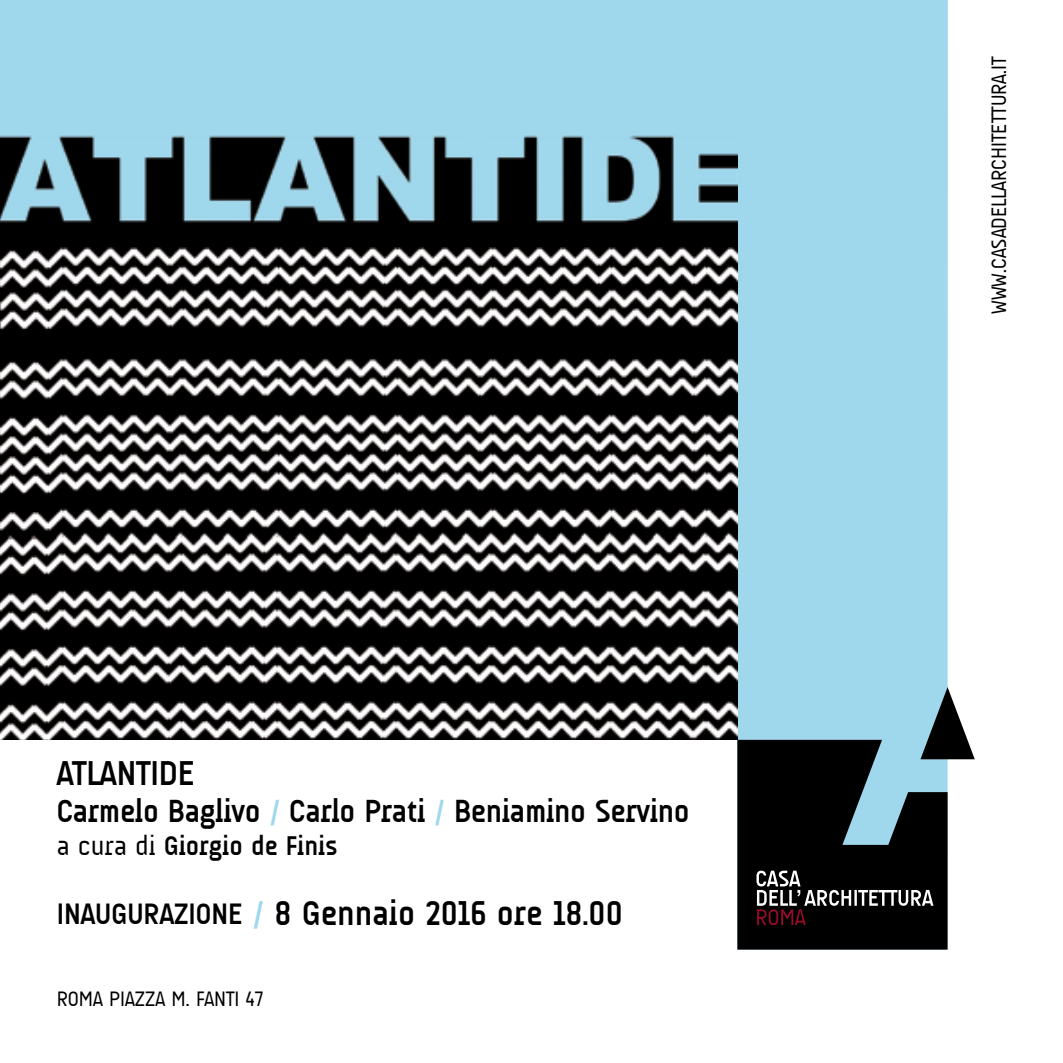
<style>
.page{position:relative;width:1063px;height:1063px;background:#fff}
.page>*{position:absolute;margin:0;border:0;box-sizing:border-box;transform-origin:0 0}
.t1{font:700 35px "A Udimat";color:#000}
.t2{font:700 32.5px "A Udimat";letter-spacing:-.01em;color:#000}
.t3{font:700 27.5px "A Udimat";color:#000}
.t4{font:21.25px "A Udimat";color:#000}
.s1{color:#9fd7ec}
.s2{font-weight:400}
.s3{font-size:30px}
</style>
<div class="page">
<div style="left:0;top:0;width:948px;height:687px;background:#9fd7ec"></div>
<svg style="left:737px;top:687px;width:238px;height:263px;background:#4a585d"></svg>
<img style="left:0;top:57px;width:737px;height:683px">
<h1 class="t1" style="left:57px;top:753px;width:139px">ATLANTIDE</h1>
<h2 class="t2" style="left:57px;top:793px;width:635px">Carmelo Baglivo <span class="s1">/</span> Carlo Prati <span class="s1">/</span> Beniamino Servino</h2>
<p class="t3" style="left:57px;top:830px;width:282px"><span class="s2">a cura di</span> Giorgio de Finis</p>
<h1 class="t1" style="left:57px;top:893px;width:568px"><span class="s3">INAUGURAZIONE</span> <span class="s1">/</span> 8 Gennaio 2016 ore 18.00</h1>
<p class="t4" style="left:57px;top:987px;width:208px">ROMA PIAZZA M. FANTI 47</p>
<p class="t4" style="left:987px;top:314px;width:259px;rotate:-90deg">WWW.CASADELLARCHITETTURA.IT</p>
</div>
